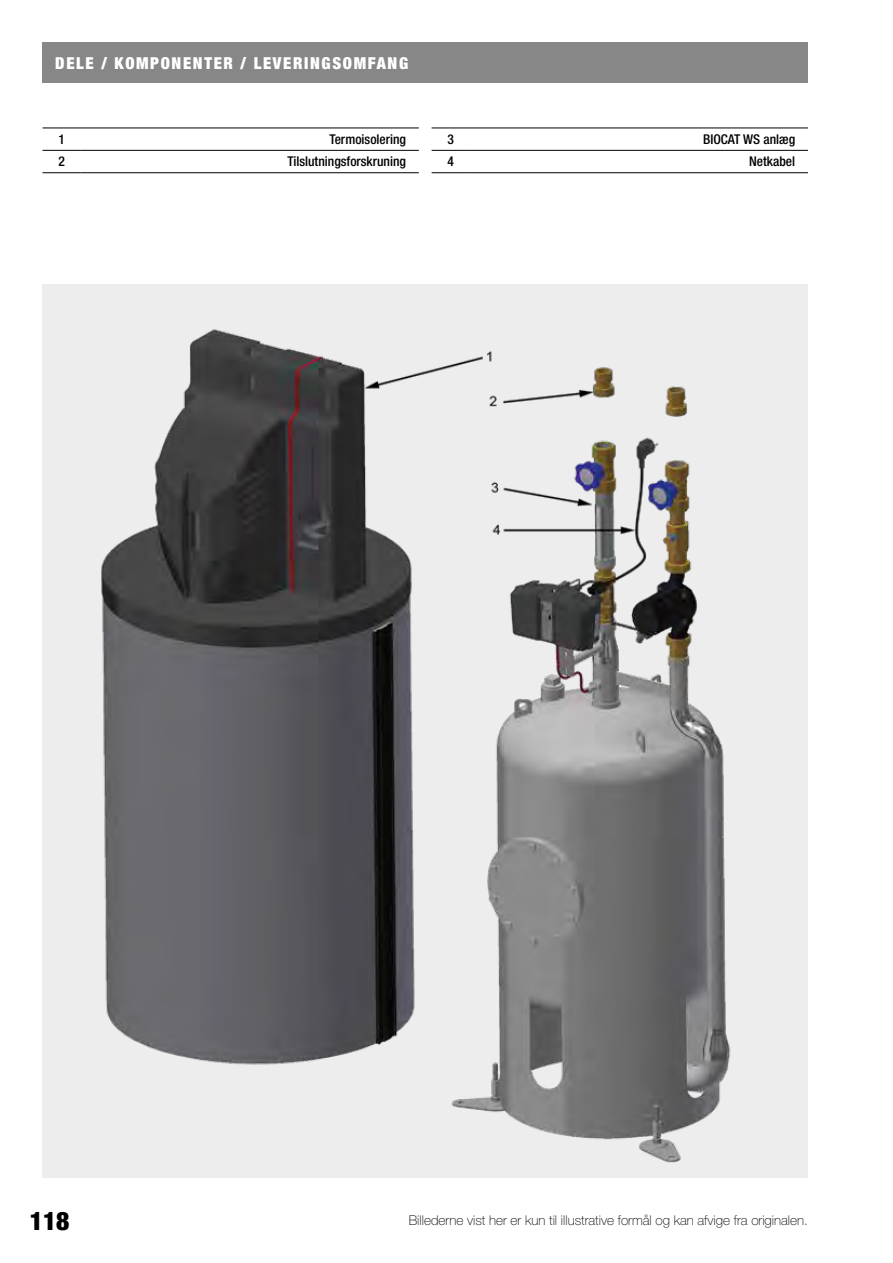
<style>
.page{position:relative;width:893px;height:1263px;background:#fff}
.page>*{position:absolute;margin:0;border:0;box-sizing:border-box;transform-origin:0 0}
.t1{font:900 condensed 25.5px "Helvetica Neue LT Pro";color:#000}
.t2{font:900 condensed 16.5px "Helvetica Neue LT Pro";letter-spacing:.1em;color:#fff}
.t3{font:100 13.5px "Helvetica Neue LT Pro";color:#000}
.t4{font:500 condensed 13.5px "Helvetica Neue LT Pro";color:#000}
</style>
<div class="page">
<div style="left:43px;top:43px;width:765px;height:40px;background:#878787"></div>
<hr style="left:43px;top:172px;width:38px;height:1px;background:#000">
<hr style="left:43px;top:128px;width:38px;height:1px;background:#000">
<hr style="left:43px;top:150px;width:38px;height:1px;background:#000">
<hr style="left:81px;top:128px;width:338px;height:1px;background:#000">
<hr style="left:81px;top:150px;width:338px;height:1px;background:#000">
<hr style="left:81px;top:172px;width:338px;height:1px;background:#000">
<hr style="left:432px;top:128px;width:38px;height:1px;background:#000">
<hr style="left:432px;top:150px;width:38px;height:1px;background:#000">
<hr style="left:432px;top:172px;width:38px;height:1px;background:#000">
<hr style="left:470px;top:128px;width:338px;height:1px;background:#000">
<hr style="left:470px;top:150px;width:338px;height:1px;background:#000">
<hr style="left:470px;top:172px;width:338px;height:1px;background:#000">
<img style="left:43px;top:285px;width:765px;height:893px">
<p class="t2" style="left:55px;top:53px;width:354px">DELE / KOMPONENTER / LEVERINGSOMFANG</p>
<p class="t4" style="left:58px;top:131px;width:8px">1</p>
<p class="t4" style="left:329px;top:131px;width:78px">Termoisolering</p>
<p class="t4" style="left:58px;top:154px;width:8px">2</p>
<p class="t4" style="left:287px;top:154px;width:120px">Tilslutningsforskruning</p>
<p class="t4" style="left:447px;top:131px;width:8px">3</p>
<p class="t4" style="left:703px;top:131px;width:94px">BIOCAT WS anlæg</p>
<p class="t4" style="left:447px;top:154px;width:8px">4</p>
<p class="t4" style="left:749px;top:154px;width:47px">Netkabel</p>
<h1 class="t1" style="left:30px;top:1205px;width:41px">118</h1>
<p class="t3" style="left:409px;top:1213px;width:401px">Billederne vist her er kun til illustrative formål og kan afvige fra originalen.</p>
</div>
